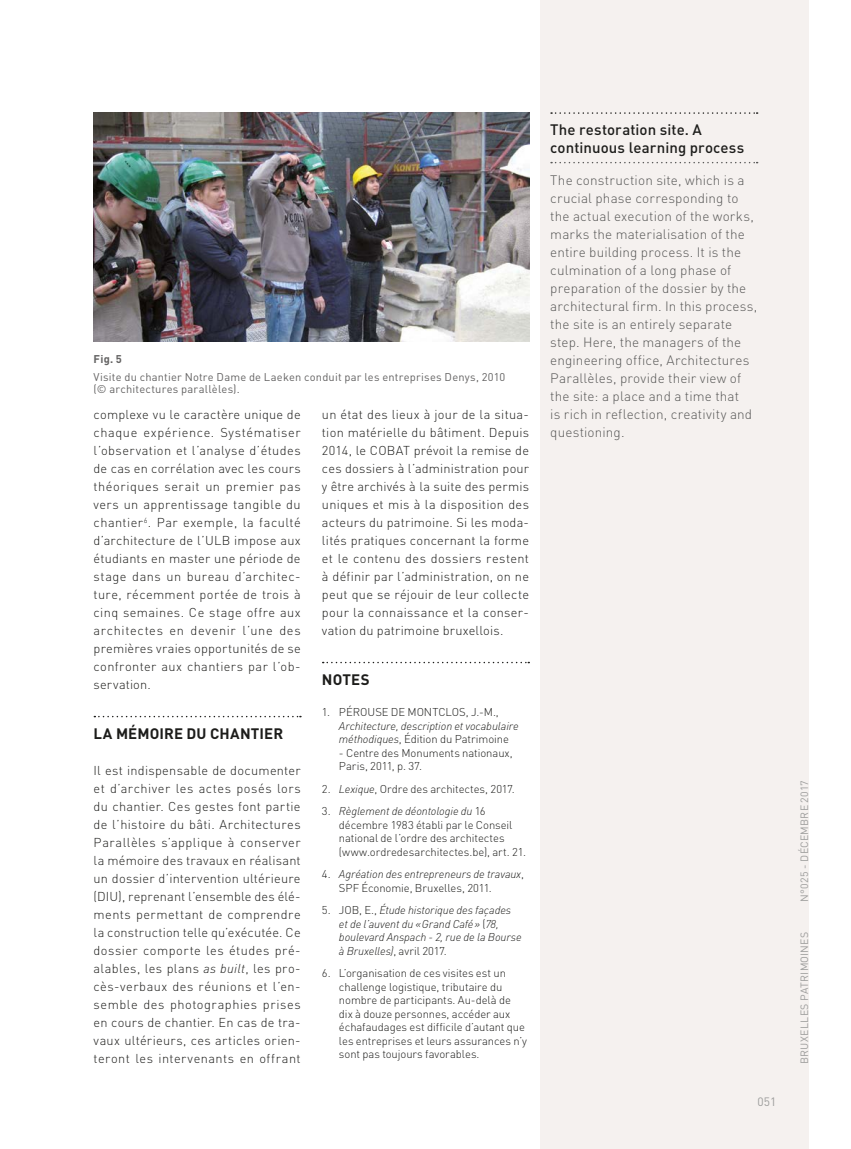
<style>
.page{position:relative;width:851px;height:1149px;background:#fff}
.page>*{position:absolute;margin:0;border:0;box-sizing:border-box;transform-origin:0 0}
.Encart_Anglais_Titre{font:500 15px/18px "DIN";letter-spacing:.005em;color:#1d1d1b}
.Titre_body{font:700 15px "DIN";letter-spacing:.01em;color:#1d1d1b}
.Encart_Anglais_Body{font:300 13.5px/18px "DIN";letter-spacing:.01em;color:#575756}
.Body{font:300 12.75px/18px "DIN";letter-spacing:.025em;color:#1d1d1b;text-align:justify}
.t1{font:12px "DIN";color:#9d9d9c}
.t2{font:300 11.25px/13.5px "DIN";letter-spacing:-.005em;color:#1d1d1b}
.t3{font:italic 300 11.25px/13.5px "DINOT";letter-spacing:-.01em;color:#1d1d1b}
.Legende{font:11.1px/12.8px "DIN";letter-spacing:.02em;color:#646363}
.Fig_Legende{font:700 11.1px "DIN";color:#646363}
.t4{font:10.5px "DIN";letter-spacing:.025em;color:#9d9d9c}
.s1{font-family:"DINOT";font-style:italic}
.s2{font-family:"DIN";font-style:normal}
</style>
<div class="page">
<img style="left:94px;top:113px;width:435px;height:228px">
<svg style="left:94px;top:715px;width:207px;height:2px"></svg>
<svg style="left:322px;top:661px;width:207px;height:2px"></svg>
<div style="left:539px;top:0;width:269px;height:1148px;background:#f5f1ef"></div>
<svg style="left:551px;top:112px;width:206px;height:2px"></svg>
<svg style="left:551px;top:162px;width:206px;height:1px"></svg>
<p class="Fig_Legende" style="left:94px;top:352px;width:30px">Fig. 5</p>
<p class="Legende" style="left:94px;top:370px;width:413px">Visite du chantier Notre Dame de Laeken conduit par les entreprises Denys, 2010 (© architectures parallèles).</p>
<p class="Body" style="left:94px;top:405px;width:208px">complexe vu le caractère unique de chaque expérience. Systématiser l’observation et l’analyse d’études de cas en corrélation avec les cours théoriques serait un premier pas vers un apprentissage tangible du chantier<sup>6</sup>. Par exemple, la faculté d’architecture de l’ULB impose aux étudiants en master une période de stage dans un bureau d’architec&shy;ture, récemment portée de trois à cinq semaines. Ce stage offre aux architectes en devenir l’une des premières vraies opportunités de se confronter aux chantiers par l’ob&shy;servation.</p>
<p class="Titre_body" style="left:94px;top:723px;width:191px">LA MÉMOIRE DU CHANTIER</p>
<p class="Body" style="left:94px;top:760px;width:208px">Il est indispensable de documenter et d’archiver les actes posés lors du chantier. Ces gestes font partie de l’histoire du bâti. Architectures Parallèles s’applique à conserver la mémoire des travaux en réalisant un dossier d’intervention ultérieure (DIU), reprenant l’ensemble des élé&shy;ments permettant de comprendre la construction telle qu’exécutée. Ce dossier comporte les études pré&shy;alables, les plans <span class="s1">as built</span>, les pro&shy;cès-verbaux des réunions et l’en&shy;semble des photographies prises en cours de chantier. En cas de tra&shy;vaux ultérieurs, ces articles orien&shy;teront les intervenants en offrant</p>
<p class="Body" style="left:322px;top:405px;width:208px">un état des lieux à jour de la situa&shy;tion matérielle du bâtiment. Depuis 2014, le COBAT prévoit la remise de ces dossiers à l’administration pour y être archivés à la suite des permis uniques et mis à la disposition des acteurs du patrimoine. Si les moda&shy;lités pratiques concernant la forme et le contenu des dossiers restent à définir par l’administration, on ne peut que se réjouir de leur collecte pour la connaissance et la conser&shy;vation du patrimoine bruxellois.</p>
<p class="Titre_body" style="left:322px;top:669px;width:49px">NOTES</p>
<p class="t3" style="left:339px;top:705px;width:181px;text-indent:-17px"><span class="s2">1. PÉROUSE DE MONTCLOS, J.-M.,<br></span>Architecture, description et vocabulaire méthodiques<span class="s2">, Édition du Patrimoine</span></p>
<p class="t2" style="left:339px;top:745px;width:175px">- Centre des Monuments nationaux,<br>Paris, 2011, p. 37.</p>
<p class="t2" style="left:322px;top:781px;width:194px">2. <span class="s1">Lexique</span>, Ordre des architectes, 2017.</p>
<p class="t2" style="left:339px;top:804px;width:188px;text-indent:-17px">3. <span class="s1">Règlement de déontologie du</span> 16 décembre 1983 établi par le Conseil national de l’ordre des architectes (www.ordredesarchitectes.be), art. 21.</p>
<p class="t3" style="left:339px;top:867px;width:186px;text-indent:-17px"><span class="s2">4.</span> Agréation des entrepreneurs de travaux<span class="s2">,<br>SPF Économie, Bruxelles, 2011.</span></p>
<p class="t3" style="left:339px;top:903px;width:184px;text-indent:-17px"><span class="s2">5. JOB, E.,</span> Étude historique des façades et de l’auvent du «Grand Café» <span class="s2">(</span>78, boulevard Anspach - 2, rue de la Bourse à Bruxelles)<span class="s2">, avril 2017.</span></p>
<p class="t2" style="left:339px;top:966px;width:189px;text-indent:-17px">6. L’organisation de ces visites est un challenge logistique, tributaire du nombre de participants. Au-delà de dix à douze personnes, accéder aux échafaudages est difficile d’autant que les entreprises et leurs assurances n’y sont pas toujours favorables.</p>
<p class="Encart_Anglais_Titre" style="left:550px;top:120px;width:195px">The restoration site. A continuous learning process</p>
<p class="Encart_Anglais_Body" style="left:550px;top:171px;width:208px">The construction site, which is a crucial phase corresponding to the actual execution of the works, marks the materialisation of the entire building process. It is the culmination of a long phase of preparation of the dossier by the architectural firm. In this process, the site is an entirely separate step. Here, the managers of the engineering office, Architectures<br>Parallèles, provide their view of the site: a place and a time that<br>is rich in reflection, creativity and questioning.</p>
<p class="t1" style="left:757px;top:1094px;width:20px">051</p>
<p class="t4" style="left:797px;top:901px;width:123px;rotate:-90deg">N°025 - DÉCEMBRE 2017</p>
<p class="t4" style="left:797px;top:1063px;width:134px;rotate:-90deg">BRUXELLES PATRIMOINES</p>
</div>
